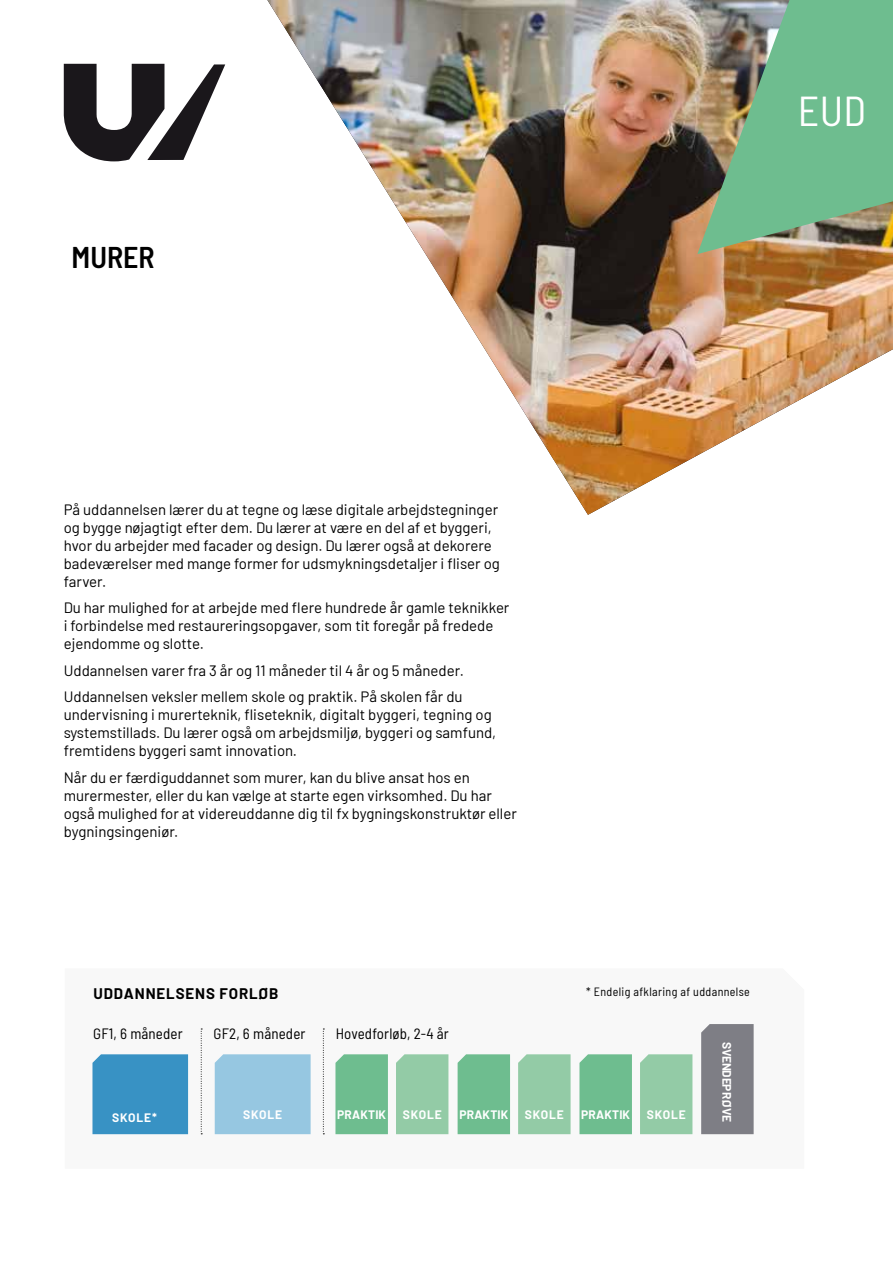
<style>
.page{position:relative;width:893px;height:1263px;background:#fff}
.page>*{position:absolute;margin:0;border:0;box-sizing:border-box;transform-origin:0 0}
.t1{font:semi-condensed 41.85px "Barlow";color:#fff}
.t2{font:600 semi-condensed 30px "Barlow";color:#000}
.t3{font:15px/18px "Barlow";color:#000}
.t4{font:semi-condensed 15px "Barlow";letter-spacing:.01em;color:#000}
.t5{font:700 15px "Barlow";letter-spacing:.06em;color:#000}
.t6{font:700 12px "Barlow";letter-spacing:.025em;color:#fff}
.t7{font:semi-condensed 12px "Barlow";letter-spacing:.03em;color:#000}
.t8{font:700 12px "Barlow";letter-spacing:-.015em;color:#fff}
</style>
<div class="page">
<svg style="left:64px;top:64px;width:161px;height:97px"></svg>
<svg style="left:92px;top:1028px;width:662px;height:107px"></svg>
<div style="left:92px;top:1054px;width:96px;height:80px;background:#3892c4"></div>
<div style="left:215px;top:1054px;width:96px;height:80px;background:#96c7e1"></div>
<div style="left:458px;top:1054px;width:52px;height:80px;background:#6ebd8f"></div>
<div style="left:335px;top:1054px;width:53px;height:80px;background:#6ebd8f"></div>
<div style="left:579px;top:1054px;width:53px;height:80px;background:#6ebd8f"></div>
<div style="left:518px;top:1054px;width:53px;height:80px;background:#93cba6"></div>
<div style="left:396px;top:1054px;width:52px;height:80px;background:#93cba6"></div>
<div style="left:640px;top:1054px;width:52px;height:80px;background:#93cba6"></div>
<div style="left:701px;top:1024px;width:53px;height:110px;background:#7e7e85"></div>
<svg style="left:201px;top:1028px;width:1px;height:106px"></svg>
<svg style="left:323px;top:1028px;width:1px;height:106px"></svg>
<img style="left:267px;top:0;width:626px;height:515px">
<img style="left:697px;top:0;width:196px;height:254px">
<h2 class="t2" style="left:72px;top:236px;width:85px">MURER</h2>
<h1 class="t1" style="left:798px;top:81px;width:70px">EUD</h1>
<p class="t3" style="left:64px;top:499px;width:438px">På uddannelsen lærer du at tegne og læse digitale arbejdstegninger og bygge nøjagtigt efter dem. Du lærer at være en del af et byggeri, hvor du arbejder med facader og design. Du lærer også at dekorere badeværelser med mange former for udsmykningsdetaljer i fliser og farver.</p>
<p class="t3" style="left:64px;top:598px;width:447px">Du har mulighed for at arbejde med flere hundrede år gamle teknikker i forbindelse med restaureringsopgaver, som tit foregår på fredede ejendomme og slotte.</p>
<p class="t3" style="left:64px;top:656px;width:402px;line-height:26.5px">Uddannelsen varer fra 3 år og 11 måneder til 4 år og 5 måneder.<br>Uddannelsen veksler mellem skole og praktik. På skolen får du</p>
<p class="t3" style="left:64px;top:705px;width:434px">undervisning i murerteknik, fliseteknik, digitalt byggeri, tegning og systemstillads. Du lærer også om arbejdsmiljø, byggeri og samfund, fremtidens byggeri samt innovation.</p>
<p class="t3" style="left:64px;top:767px;width:455px">Når du er færdiguddannet som murer, kan du blive ansat hos en murermester, eller du kan vælge at starte egen virksomhed. Du har også mulighed for at videreuddanne dig til fx bygningskonstruktør eller bygningsingeniør.</p>
<p class="t7" style="left:586px;top:983px;width:165px">* Endelig afklaring af uddannelse</p>
<p class="t5" style="left:93px;top:983px;width:187px">UDDANNELSENS FORLØB</p>
<p class="t4" style="left:93px;top:1023px;width:91px">GF1, 6 måneder</p>
<p class="t4" style="left:214px;top:1023px;width:93px">GF2, 6 måneder</p>
<p class="t4" style="left:336px;top:1023px;width:115px">Hovedforløb, 2-4 år</p>
<p class="t8" style="left:736px;top:1042px;width:82px;rotate:90deg">SVENDEPRØVE</p>
<p class="t6" style="left:112px;top:1109px;width:46px">SKOLE*</p>
<p class="t6" style="left:337px;top:1106px;width:50px">PRAKTIK</p>
<p class="t6" style="left:403px;top:1106px;width:40px">SKOLE</p>
<p class="t6" style="left:459px;top:1106px;width:50px">PRAKTIK</p>
<p class="t6" style="left:525px;top:1106px;width:40px">SKOLE</p>
<p class="t6" style="left:581px;top:1106px;width:50px">PRAKTIK</p>
<p class="t6" style="left:647px;top:1106px;width:40px">SKOLE</p>
<p class="t6" style="left:243px;top:1106px;width:40px">SKOLE</p>
</div>
